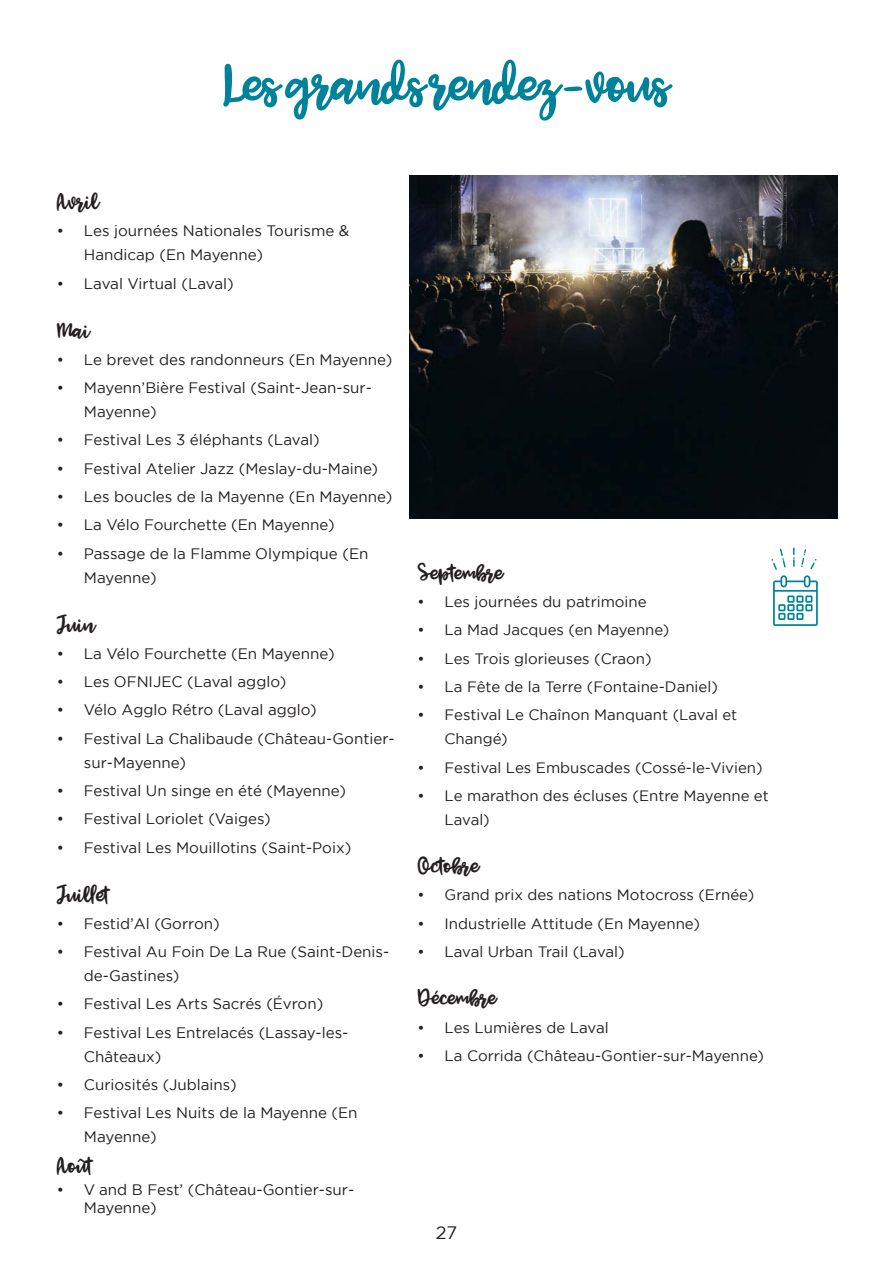
<style>
.page{position:relative;width:893px;height:1263px;background:#fff}
.page>*{position:absolute;margin:0;border:0;box-sizing:border-box;transform-origin:0 0}
.t1{font:52.5px "Jenthill";letter-spacing:-.03em;color:#00829b}
.t2{font:21.15px "Jenthill";color:#231f20}
.t3{font:21px "Jenthill";color:#231f20}
.t4{font:18px "Gotham";color:#231f20}
.t5{font:15.15px/24px "Gotham";color:#231f20}
.t6{font:15px/24px "Gotham";color:#231f20}
</style>
<div class="page">
<img style="left:410px;top:175px;width:427px;height:344px">
<svg style="left:771px;top:548px;width:47px;height:78px"></svg>
<p class="t1" style="left:223px;top:51px;width:449px">Les grands rendez-vous</p>
<p class="t2" style="left:57px;top:188px;width:44px">Avril</p>
<p class="t5" style="left:84px;top:219px;width:267px;text-indent:-27px">• Les journées Nationales Tourisme &amp;<br>Handicap (En Mayenne)</p>
<p class="t5" style="left:57px;top:271px;width:179px">• Laval Virtual (Laval)</p>
<p class="t2" style="left:57px;top:317px;width:35px">Mai</p>
<p class="t5" style="left:57px;top:347px;width:337px">• Le brevet des randonneurs (En Mayenne)</p>
<p class="t5" style="left:84px;top:375px;width:289px;text-indent:-27px">• Mayenn’Bière Festival (Saint-Jean-sur-<br>Mayenne)</p>
<p class="t5" style="left:57px;top:428px;width:264px">• Festival Les 3 éléphants (Laval)</p>
<p class="t5" style="left:57px;top:456px;width:323px">• Festival Atelier Jazz (Meslay-du-Maine)</p>
<p class="t5" style="left:57px;top:484px;width:337px">• Les boucles de la Mayenne (En Mayenne)</p>
<p class="t5" style="left:57px;top:513px;width:279px">• La Vélo Fourchette (En Mayenne)</p>
<p class="t5" style="left:84px;top:541px;width:286px;text-indent:-27px">• Passage de la Flamme Olympique (En<br>Mayenne)</p>
<p class="t2" style="left:57px;top:611px;width:40px">Juin</p>
<p class="t5" style="left:57px;top:641px;width:279px">• La Vélo Fourchette (En Mayenne)</p>
<p class="t5" style="left:57px;top:669px;width:231px">• Les OFNIJEC (Laval agglo)</p>
<p class="t5" style="left:57px;top:698px;width:262px">• Vélo Agglo Rétro (Laval agglo)</p>
<p class="t5" style="left:84px;top:726px;width:312px;text-indent:-27px">• Festival La Chalibaude (Château-Gontier&shy;sur-Mayenne)</p>
<p class="t5" style="left:57px;top:778px;width:291px">• Festival Un singe en été (Mayenne)</p>
<p class="t5" style="left:57px;top:807px;width:216px">• Festival Loriolet (Vaiges)</p>
<p class="t5" style="left:57px;top:835px;width:296px">• Festival Les Mouillotins (Saint-Poix)</p>
<p class="t2" style="left:57px;top:881px;width:54px">Juillet</p>
<p class="t5" style="left:57px;top:911px;width:165px">• Festid’Al (Gorron)</p>
<p class="t5" style="left:84px;top:939px;width:307px;text-indent:-27px">• Festival Au Foin De La Rue (Saint-Denis&shy;de-Gastines)</p>
<p class="t5" style="left:57px;top:992px;width:268px">• Festival Les Arts Sacrés (Évron)</p>
<p class="t5" style="left:84px;top:1020px;width:266px;text-indent:-27px">• Festival Les Entrelacés (Lassay-les-<br>Châteaux)</p>
<p class="t5" style="left:57px;top:1072px;width:182px">• Curiosités (Jublains)</p>
<p class="t5" style="left:84px;top:1101px;width:275px;text-indent:-27px">• Festival Les Nuits de la Mayenne (En<br>Mayenne)</p>
<p class="t2" style="left:57px;top:1152px;width:37px">Août</p>
<p class="t5" style="left:84px;top:1180px;width:272px;line-height:18.1px;text-indent:-27px">• V and B Fest’ (Château-Gontier-sur-<br>Mayenne)</p>
<p class="t3" style="left:418px;top:559px;width:87px">Septembre</p>
<p class="t6" style="left:418px;top:590px;width:231px">• Les journées du patrimoine</p>
<p class="t6" style="left:418px;top:618px;width:253px">• La Mad Jacques (en Mayenne)</p>
<p class="t6" style="left:418px;top:646px;width:236px">• Les Trois glorieuses (Craon)</p>
<p class="t6" style="left:418px;top:674px;width:302px">• La Fête de la Terre (Fontaine-Daniel)</p>
<p class="t6" style="left:445px;top:703px;width:294px;text-indent:-27px">• Festival Le Chaînon Manquant (Laval et<br>Changé)</p>
<p class="t6" style="left:418px;top:755px;width:347px">• Festival Les Embuscades (Cossé-le-Vivien)</p>
<p class="t6" style="left:445px;top:783px;width:326px;text-indent:-27px">• Le marathon des écluses (Entre Mayenne et<br>Laval)</p>
<p class="t3" style="left:418px;top:853px;width:63px">Octobre</p>
<p class="t6" style="left:418px;top:883px;width:338px">• Grand prix des nations Motocross (Ernée)</p>
<p class="t6" style="left:418px;top:911px;width:284px">• Industrielle Attitude (En Mayenne)</p>
<p class="t6" style="left:418px;top:939px;width:208px">• Laval Urban Trail (Laval)</p>
<p class="t3" style="left:418px;top:985px;width:81px">Décembre</p>
<p class="t6" style="left:418px;top:1015px;width:193px">• Les Lumières de Laval</p>
<p class="t6" style="left:418px;top:1043px;width:348px">• La Corrida (Château-Gontier-sur-Mayenne)</p>
<p class="t4" style="left:436px;top:1221px;width:23px">27</p>
</div>
